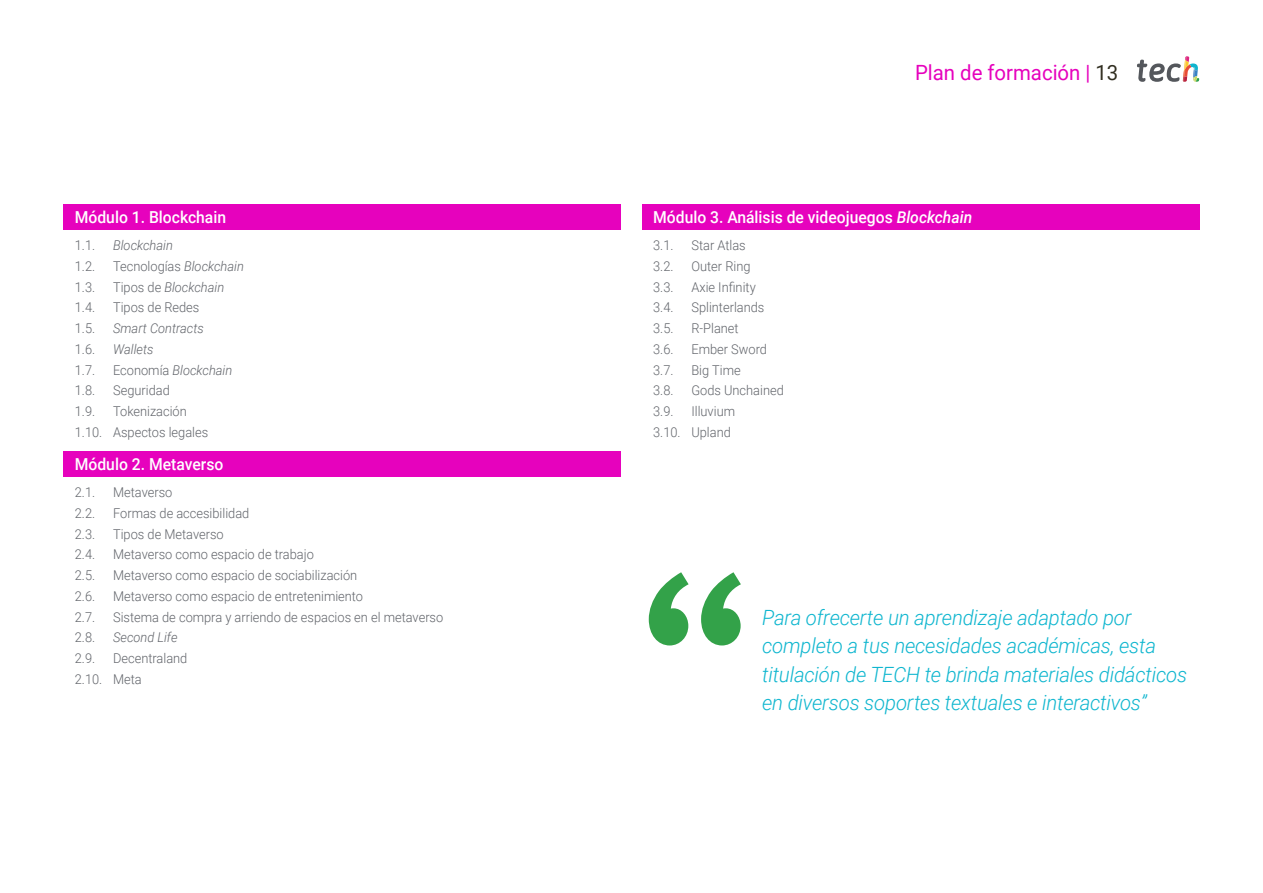
<style>
.page{position:relative;width:1263px;height:893px;background:#fff}
.page>*{position:absolute;margin:0;border:0;box-sizing:border-box;transform-origin:0 0}
.t1{font:italic 300 21px/28.5px "Roboto";letter-spacing:-.01em;color:#0fb6cf}
.t2{font:21px "Roboto";color:#e602bd}
.t3{font:500 16.5px "Roboto";color:#fff;scale:.95 1}
.t4{font:300 13.5px/20.7px "Roboto";color:#61646a;scale:.95 1}
.t5{font:italic 300 13.5px "Roboto";color:#61646a;scale:.95 1}
.s1{font-style:italic}
.s2{font-style:normal}
.s3{color:#312e20}
</style>
<div class="page">
<div style="left:64px;top:204px;width:557px;height:25px;background:#e602bd"></div>
<div style="left:64px;top:451px;width:557px;height:25px;background:#e602bd"></div>
<div style="left:642px;top:204px;width:557px;height:25px;background:#e602bd"></div>
<svg style="left:1137px;top:56px;width:62px;height:26px"></svg>
<svg style="left:649px;top:572px;width:92px;height:73px"></svg>
<p class="t3" style="left:75px;top:206px;width:161px">Módulo 1. Blockchain</p>
<p class="t4" style="left:75px;top:235px;width:23px">1.1.</p>
<p class="t5" style="left:113px;top:236px;width:65px">Blockchain</p>
<p class="t4" style="left:75px;top:255px;width:23px">1.2.</p>
<p class="t4" style="left:113px;top:255px;width:139px">Tecnologías <span class="s1">Blockchain</span></p>
<p class="t4" style="left:75px;top:276px;width:23px">1.3.</p>
<p class="t5" style="left:113px;top:277px;width:119px"><span class="s2">Tipos de</span> Blockchain</p>
<p class="t4" style="left:75px;top:297px;width:23px">1.4.</p>
<p class="t4" style="left:113px;top:297px;width:92px">Tipos de Redes</p>
<p class="t4" style="left:75px;top:318px;width:23px">1.5.</p>
<p class="t5" style="left:113px;top:319px;width:97px">Smart Contracts</p>
<p class="t4" style="left:75px;top:338px;width:23px">1.6.</p>
<p class="t5" style="left:113px;top:340px;width:44px">Wallets</p>
<p class="t4" style="left:75px;top:359px;width:23px">1.7.</p>
<p class="t5" style="left:113px;top:360px;width:127px"><span class="s2">Economía</span> Blockchain</p>
<p class="t4" style="left:75px;top:380px;width:23px">1.8.</p>
<p class="t4" style="left:113px;top:380px;width:61px">Seguridad</p>
<p class="t4" style="left:75px;top:401px;width:23px">1.9.</p>
<p class="t4" style="left:75px;top:401px;width:142px;text-indent:38px">Tokenización<br>1.10. Aspectos legales</p>
<p class="t3" style="left:75px;top:453px;width:158px">Módulo 2. Metaverso</p>
<p class="t4" style="left:75px;top:482px;width:23px">2.1.</p>
<p class="t4" style="left:113px;top:482px;width:64px">Metaverso</p>
<p class="t4" style="left:75px;top:502px;width:23px">2.2.</p>
<p class="t4" style="left:113px;top:502px;width:145px">Formas de accesibilidad</p>
<p class="t4" style="left:75px;top:523px;width:23px">2.3.</p>
<p class="t4" style="left:113px;top:523px;width:118px">Tipos de Metaverso</p>
<p class="t4" style="left:75px;top:544px;width:23px">2.4.</p>
<p class="t4" style="left:113px;top:544px;width:213px">Metaverso como espacio de trabajo</p>
<p class="t4" style="left:75px;top:565px;width:23px">2.5.</p>
<p class="t4" style="left:113px;top:565px;width:259px">Metaverso como espacio de sociabilización</p>
<p class="t4" style="left:75px;top:585px;width:23px">2.6.</p>
<p class="t4" style="left:113px;top:585px;width:265px">Metaverso como espacio de entretenimiento</p>
<p class="t4" style="left:75px;top:606px;width:23px">2.7.</p>
<p class="t4" style="left:113px;top:606px;width:349px">Sistema de compra y arriendo de espacios en el metaverso</p>
<p class="t4" style="left:75px;top:627px;width:23px">2.8.</p>
<p class="t5" style="left:113px;top:628px;width:69px">Second Life</p>
<p class="t4" style="left:75px;top:648px;width:23px">2.9.</p>
<p class="t4" style="left:75px;top:648px;width:120px;text-indent:38px">Decentraland<br>2.10. Meta</p>
<h1 class="t2" style="left:915px;top:57px;width:205px">Plan de formación | <span class="s3">13</span></h1>
<p class="t3" style="left:653px;top:206px;width:337px">Módulo 3. Análisis de videojuegos <span class="s1">Blockchain</span></p>
<p class="t4" style="left:653px;top:235px;width:23px">3.1.</p>
<p class="t4" style="left:691px;top:235px;width:59px">Star Atlas</p>
<p class="t4" style="left:653px;top:255px;width:23px">3.2.</p>
<p class="t4" style="left:691px;top:255px;width:64px">Outer Ring</p>
<p class="t4" style="left:653px;top:276px;width:23px">3.3.</p>
<p class="t4" style="left:691px;top:276px;width:69px">Axie Infinity</p>
<p class="t4" style="left:653px;top:297px;width:23px">3.4.</p>
<p class="t4" style="left:691px;top:297px;width:78px">Splinterlands</p>
<p class="t4" style="left:653px;top:318px;width:23px">3.5.</p>
<p class="t4" style="left:691px;top:318px;width:51px">R-Planet</p>
<p class="t4" style="left:653px;top:338px;width:23px">3.6.</p>
<p class="t4" style="left:691px;top:338px;width:81px">Ember Sword</p>
<p class="t4" style="left:653px;top:359px;width:23px">3.7.</p>
<p class="t4" style="left:691px;top:359px;width:53px">Big Time</p>
<p class="t4" style="left:653px;top:380px;width:23px">3.8.</p>
<p class="t4" style="left:691px;top:380px;width:99px">Gods Unchained</p>
<p class="t4" style="left:653px;top:401px;width:23px">3.9.</p>
<p class="t4" style="left:653px;top:401px;width:88px;text-indent:38px">Illuvium<br>3.10. Upland</p>
<h1 class="t1" style="left:762px;top:602px;width:426px">Para ofrecerte un aprendizaje adaptado por completo a tus necesidades académicas, esta titulación de TECH te brinda materiales didácticos en diversos soportes textuales e interactivos”</h1>
</div>
